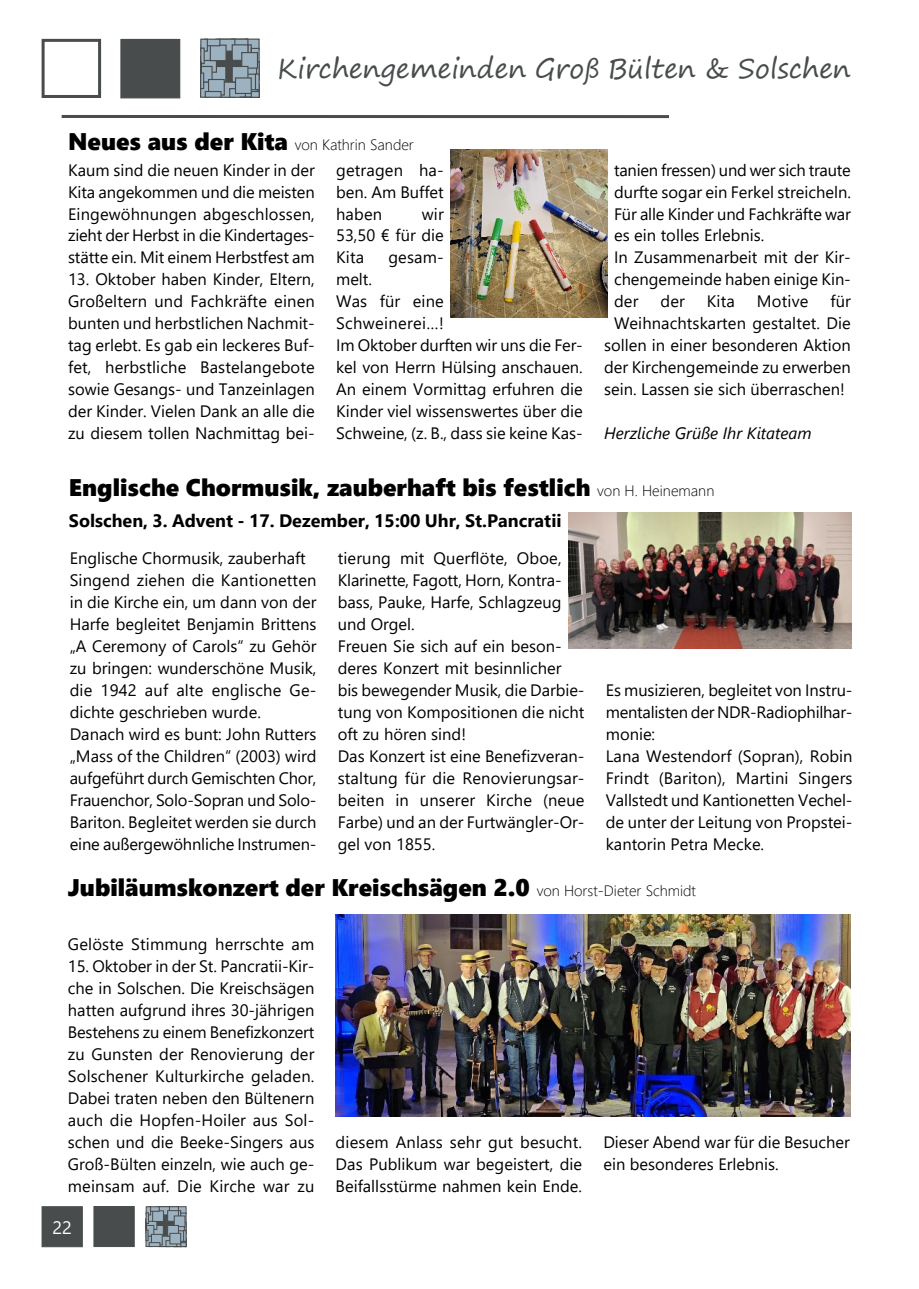
<style>
.page{position:relative;width:919px;height:1289px;background:#fff}
.page>*{position:absolute;margin:0;border:0;box-sizing:border-box;transform-origin:0 0}
.t1{font:27px "Segoe Print";letter-spacing:-.005em;color:#494c4d}
.t2{font:24px "Segoe UI Black";color:#000}
.t3{font:700 18px "Segoe UI";color:#000}
.t4{font:18px "Segoe UI";color:#fff}
.t5{font:16.5px/21.9px "Segoe UI";color:#000;text-align:justify}
.t6{font:italic 16.5px "Segoe UI";color:#000}
.t7{font:300 15px "Segoe UI";color:#000}
.s1{font-family:"Segoe UI Black";font-weight:400;font-size:24px}
.s2{font-family:"Segoe UI";font-weight:300;font-size:15px}
</style>
<div class="page">
<hr style="left:62px;top:115px;width:607px;height:3px;background:#494c4d">
<div style="left:206px;top:45px;width:48px;height:47px;background:#494c4d"></div>
<svg style="left:245px;top:39px;width:15px;height:11px"></svg>
<svg style="left:248px;top:44px;width:4px;height:8px"></svg>
<div style="left:209px;top:66px;width:17px;height:17px;background:#9cb2c0;border:1px solid #494c4d"></div>
<svg style="left:246px;top:64px;width:14px;height:17px"></svg>
<div style="left:251px;top:48px;width:9px;height:16px;background:#9cb2c0;border:1px solid #494c4d"></div>
<svg style="left:248px;top:74px;width:7px;height:9px"></svg>
<div style="left:231px;top:39px;width:17px;height:15px;background:#9cb2c0;border:1px solid #494c4d"></div>
<svg style="left:215px;top:38px;width:18px;height:1px"></svg>
<svg style="left:200px;top:81px;width:10px;height:17px"></svg>
<svg style="left:218px;top:39px;width:17px;height:13px"></svg>
<svg style="left:200px;top:56px;width:17px;height:17px"></svg>
<div style="left:219px;top:82px;width:17px;height:16px;background:#9cb2c0;border:1px solid #494c4d"></div>
<div style="left:200px;top:66px;width:12px;height:17px;background:#9cb2c0;border:1px solid #494c4d"></div>
<svg style="left:256px;top:61px;width:4px;height:17px"></svg>
<svg style="left:255px;top:73px;width:5px;height:17px"></svg>
<svg style="left:205px;top:46px;width:5px;height:15px"></svg>
<div style="left:231px;top:44px;width:17px;height:17px;background:#9cb2c0;border:1px solid #494c4d"></div>
<div style="left:229px;top:88px;width:17px;height:10px;background:#9cb2c0;border:1px solid #494c4d"></div>
<div style="left:210px;top:45px;width:16px;height:16px;background:#9cb2c0;border:1px solid #494c4d"></div>
<div style="left:203px;top:39px;width:17px;height:7px;background:#9cb2c0;border:1px solid #494c4d"></div>
<div style="left:200px;top:39px;width:8px;height:13px;background:#9cb2c0;border:1px solid #494c4d"></div>
<svg style="left:200px;top:47px;width:5px;height:17px"></svg>
<svg style="left:200px;top:55px;width:2px;height:17px"></svg>
<svg style="left:200px;top:72px;width:4px;height:17px"></svg>
<div style="left:208px;top:79px;width:17px;height:17px;background:#9cb2c0;border:1px solid #494c4d"></div>
<svg style="left:238px;top:83px;width:22px;height:15px"></svg>
<div style="left:241px;top:52px;width:17px;height:17px;background:#9cb2c0;border:1px solid #494c4d"></div>
<div style="left:231px;top:66px;width:17px;height:17px;background:#9cb2c0;border:1px solid #494c4d"></div>
<div style="left:235px;top:77px;width:17px;height:17px;background:#9cb2c0;border:1px solid #494c4d"></div>
<div style="left:205px;top:91px;width:16px;height:7px;background:#9cb2c0;border:1px solid #494c4d"></div>
<div style="left:42px;top:39px;width:59px;height:59px;background:#fff;border:3px solid #494c4d"></div>
<div style="left:120px;top:39px;width:60px;height:59px;background:#494c4d;border:1px solid #494c4d"></div>
<div style="left:155px;top:1214px;width:22px;height:22px;background:#494c4d"></div>
<svg style="left:176px;top:1206px;width:10px;height:8px"></svg>
<svg style="left:154px;top:1226px;width:5px;height:7px"></svg>
<svg style="left:180px;top:1212px;width:6px;height:11px"></svg>
<div style="left:167px;top:1206px;width:12px;height:10px;background:#9cb2c0;border:1px solid #494c4d"></div>
<svg style="left:170px;top:1206px;width:8px;height:3px"></svg>
<svg style="left:146px;top:1235px;width:6px;height:11px"></svg>
<div style="left:158px;top:1206px;width:12px;height:9px;background:#9cb2c0;border:1px solid #494c4d"></div>
<svg style="left:146px;top:1218px;width:11px;height:11px"></svg>
<div style="left:146px;top:1224px;width:8px;height:12px;background:#9cb2c0;border:1px solid #494c4d"></div>
<svg style="left:149px;top:1211px;width:3px;height:10px"></svg>
<div style="left:167px;top:1210px;width:12px;height:11px;background:#9cb2c0;border:1px solid #494c4d"></div>
<div style="left:152px;top:1210px;width:12px;height:11px;background:#9cb2c0;border:1px solid #494c4d"></div>
<svg style="left:148px;top:1206px;width:12px;height:5px"></svg>
<svg style="left:146px;top:1206px;width:5px;height:9px"></svg>
<svg style="left:145px;top:1212px;width:4px;height:28px"></svg>
<div style="left:151px;top:1233px;width:12px;height:12px;background:#9cb2c0;border:1px solid #494c4d"></div>
<svg style="left:159px;top:1221px;width:28px;height:26px"></svg>
<div style="left:174px;top:1215px;width:11px;height:11px;background:#9cb2c0;border:1px solid #494c4d"></div>
<div style="left:167px;top:1224px;width:12px;height:12px;background:#9cb2c0;border:1px solid #494c4d"></div>
<div style="left:169px;top:1232px;width:12px;height:12px;background:#9cb2c0;border:1px solid #494c4d"></div>
<svg style="left:149px;top:1242px;width:11px;height:4px"></svg>
<div style="left:93px;top:1206px;width:42px;height:40px;background:#494c4d;border:1px solid #494c4d"></div>
<div style="left:42px;top:1206px;width:41px;height:40px;background:#494c4d;border:1px solid #494c4d"></div>
<img style="left:450px;top:149px;width:157px;height:169px">
<img style="left:335px;top:914px;width:515px;height:202px">
<img style="left:568px;top:512px;width:283px;height:137px">
<h1 class="t1" style="left:277px;top:55px;width:575px">Kirchengemeinden Groß Bülten &amp; Solschen</h1>
<p class="t7" style="left:68px;top:139px;width:347px"><span class="s1">Neues aus der Kita</span> von Kathrin Sander</p>
<p class="t5" style="left:68px;top:160px;width:248px">Kaum sind die neuen Kinder in der Kita angekommen und die meisten Eingewöhnungen abgeschlossen, zieht der Herbst in die Kindertages&shy;stätte ein. Mit einem Herbstfest am</p>
<p class="t5" style="left:68px;top:270px;width:248px">13. Oktober haben Kinder, Eltern, Großeltern und Fachkräfte einen bunten und herbstlichen Nachmit&shy;tag erlebt. Es gab ein leckeres Buf&shy;fet, herbstliche Bastelangebote sowie Gesangs- und Tanzeinlagen der Kinder. Vielen Dank an alle die zu diesem tollen Nachmittag bei-</p>
<p class="t5" style="left:336px;top:160px;width:109px">getragen ha&shy;ben. Am Buffet haben</p>
<p class="t5" style="left:336px;top:204px;width:109px;text-indent:86px">wir 53,50 € für die Kita</p>
<p class="t5" style="left:388px;top:248px;width:57px">gesam-</p>
<p class="t5" style="left:336px;top:270px;width:248px;text-align:left">melt.<br>Was für eine<br>Schweinerei…!<br>Im Oktober durften wir uns die Fer&shy;kel von Herrn Hülsing anschauen.<br>An einem Vormittag erfuhren die<br>Kinder viel wissenswertes über die<br>Schweine, (z. B., dass sie keine Kas-</p>
<p class="t5" style="left:614px;top:160px;width:238px;text-align:left">tanien fressen) und wer sich traute durfte sogar ein Ferkel streicheln.<br>Für alle Kinder und Fachkräfte war es ein tolles Erlebnis.<br>In Zusammenarbeit mit der Kir&shy;chengemeinde haben einige Kin&shy;der</p>
<p class="t5" style="left:660px;top:292px;width:26px">der</p>
<p class="t5" style="left:706px;top:292px;width:30px">Kita</p>
<p class="t5" style="left:756px;top:292px;width:53px">Motive</p>
<p class="t5" style="left:830px;top:292px;width:22px">für</p>
<p class="t5" style="left:614px;top:314px;width:238px">Weihnachtskarten gestaltet. Die</p>
<p class="t5" style="left:604px;top:336px;width:248px">sollen in einer besonderen Aktion</p>
<p class="t5" style="left:604px;top:358px;width:248px">der Kirchengemeinde zu erwerben</p>
<p class="t5" style="left:604px;top:380px;width:242px">sein. Lassen sie sich überraschen!</p>
<p class="t6" style="left:604px;top:427px;width:209px">Herzliche Grüße Ihr Kitateam</p>
<h2 class="t2" style="left:69px;top:479px;width:647px">Englische Chormusik, zauberhaft bis festlich <span class="s2">von H. Heinemann</span></h2>
<p class="t3" style="left:69px;top:513px;width:494px">Solschen, 3. Advent - 17. Dezember, 15:00 Uhr, St.Pancratii</p>
<p class="t5" style="left:70px;top:549px;width:248px;text-align:left">Englische Chormusik, zauberhaft Singend ziehen die Kantionetten in die Kirche ein, um dann von der Harfe begleitet Benjamin Brittens „A Ceremony of Carols“ zu Gehör zu bringen: wunderschöne Musik, die 1942 auf alte englische Ge&shy;dichte geschrieben wurde.<br>Danach wird es bunt: John Rutters „Mass of the Children“ (2003) wird aufgeführt durch Gemischten Chor, Frauenchor, Solo-Sopran und Solo-Bariton. Begleitet werden sie durch eine außergewöhnliche Instrumen-</p>
<p class="t5" style="left:338px;top:549px;width:248px;text-align:left">tierung mit Querflöte, Oboe,<br>Klarinette, Fagott, Horn, Kontra&shy;bass, Pauke, Harfe, Schlagzeug und Orgel.<br>Freuen Sie sich auf ein beson&shy;deres Konzert mit besinnlicher bis bewegender Musik, die Darbie&shy;tung von Kompositionen die nicht oft zu hören sind!<br>Das Konzert ist eine Benefizveran&shy;staltung für die Renovierungsar&shy;beiten in unserer Kirche (neue<br>Farbe) und an der Furtwängler-Or&shy;gel von 1855.</p>
<p class="t5" style="left:605px;top:681px;width:248px;text-align:left">Es musizieren, begleitet von Instru&shy;mentalisten der NDR-Radiophilhar&shy;monie:<br>Lana Westendorf (Sopran), Robin<br>Frindt (Bariton), Martini Singers<br>Vallstedt und Kantionetten Vechel&shy;de unter der Leitung von Propstei&shy;kantorin Petra Mecke.</p>
<h2 class="t2" style="left:68px;top:878px;width:630px">Jubiläumskonzert der Kreischsägen 2.0 <span class="s2">von Horst-Dieter Schmidt</span></h2>
<p class="t5" style="left:68px;top:935px;width:248px">Gelöste Stimmung herrschte am</p>
<p class="t5" style="left:68px;top:957px;width:248px">15. Oktober in der St. Pancratii-Kir&shy;che in Solschen. Die Kreischsägen hatten aufgrund ihres 30-jährigen Bestehens zu einem Benefizkonzert zu Gunsten der Renovierung der Solschener Kulturkirche geladen.<br>Dabei traten neben den Bültenern auch die Hopfen-Hoiler aus Sol&shy;schen und die Beeke-Singers aus Groß-Bülten einzeln, wie auch ge&shy;meinsam auf. Die Kirche war zu</p>
<p class="t5" style="left:335px;top:1132px;width:248px">diesem Anlass sehr gut besucht.<br>Das Publikum war begeistert, die Beifallsstürme nahmen kein Ende.</p>
<p class="t5" style="left:603px;top:1132px;width:248px">Dieser Abend war für die Besucher ein besonderes Erlebnis.</p>
<p class="t4" style="left:52px;top:1220px;width:21px">22</p>
</div>
